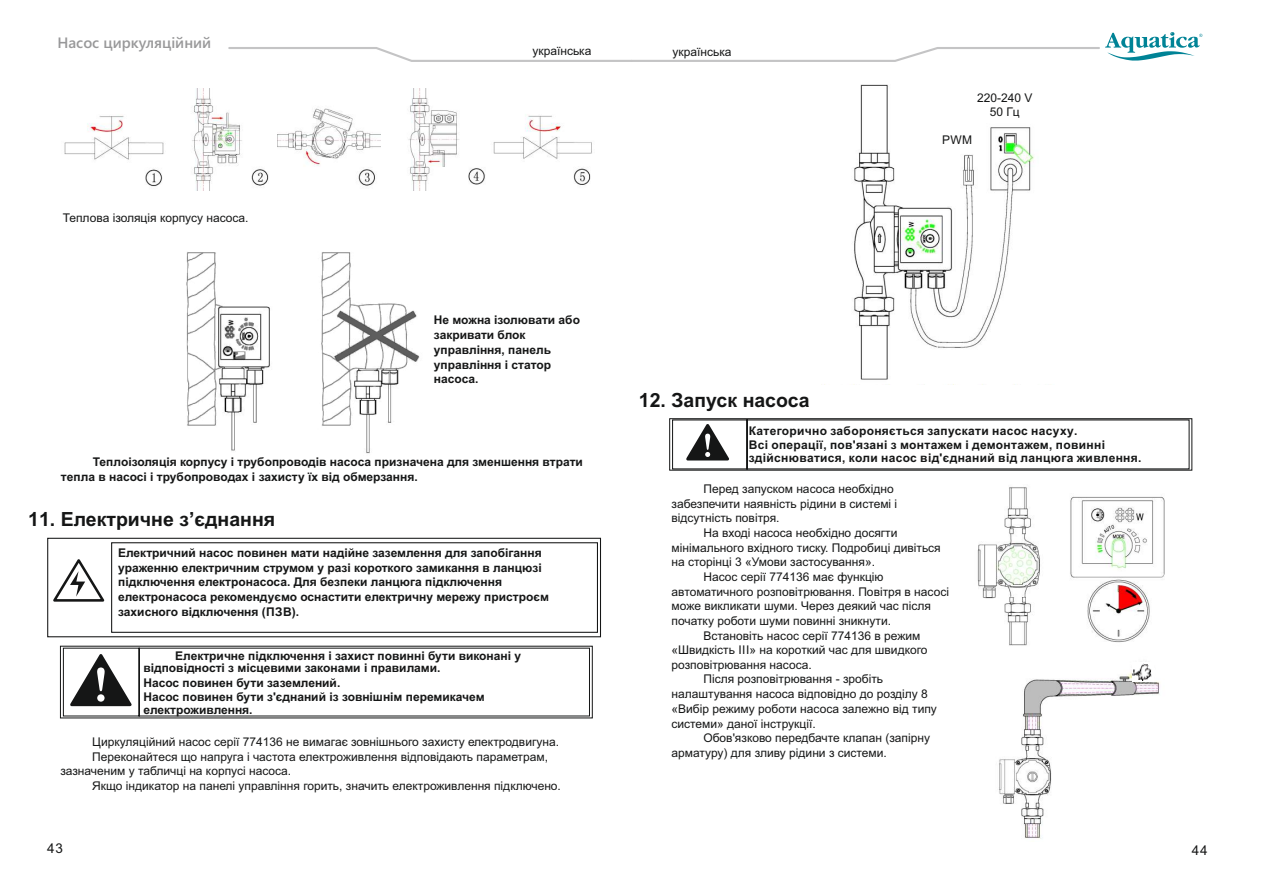
<style>
.page{position:relative;width:1263px;height:893px;background:#fff}
.page>*{position:absolute;margin:0;border:0;box-sizing:border-box;transform-origin:0 0}
.t1{font:700 19.5px "Arial";color:#151616}
.t2{font:600 15px "Segoe UI";color:#989899}
.t3{font:13.5px "Arial";color:#151616}
.t4{font:12px/14.7px "Arial";color:#151616;text-align:center}
.t5{font:700 12px/14.7px "Arial";color:#151616}
.t6{font:700 12px/13.4px "Arial";letter-spacing:.03em;color:#151616}
</style>
<div class="page">
<img style="left:824px;top:84px;width:210px;height:301px">
<img style="left:64px;top:116px;width:100px;height:71px">
<img style="left:192px;top:88px;width:77px;height:102px">
<img style="left:277px;top:108px;width:104px;height:78px">
<img style="left:408px;top:88px;width:77px;height:102px">
<img style="left:493px;top:115px;width:99px;height:70px">
<img style="left:186px;top:252px;width:234px;height:202px">
<svg style="left:47px;top:537px;width:554px;height:101px"></svg>
<svg style="left:669px;top:418px;width:523px;height:53px"></svg>
<svg style="left:60px;top:645px;width:533px;height:74px"></svg>
<img style="left:977px;top:487px;width:188px;height:159px">
<img style="left:999px;top:672px;width:161px;height:167px">
<img style="left:1132px;top:663px;width:22px;height:18px">
<svg style="left:228px;top:32px;width:974px;height:30px"></svg>
<p class="t2" style="left:57px;top:37px;width:155px">Насос циркуляційний</p>
<p class="t4" style="left:63px;top:212px;width:187px">Теплова ізоляція корпусу насоса.</p>
<p class="t4" style="left:532px;top:45px;width:60px">українська</p>
<p class="t4" style="left:672px;top:45px;width:60px">українська</p>
<p class="t5" style="left:434px;top:314px;width:148px">Не можна ізолювати або закривати блок управління, панель управління і статор насоса.</p>
<h1 class="t1" style="left:639px;top:393px;width:172px">12. Запуск насоса</h1>
<p class="t4" style="left:977px;top:92px;width:57px;line-height:13.4px">220-240 V<br>50 Гц</p>
<p class="t4" style="left:942px;top:133px;width:32px">PWM</p>
<p class="t5" style="left:61px;top:455px;width:523px;text-indent:32px">Теплоізоляція корпусу і трубопроводів насоса призначена для зменшення втрати тепла в насосі і трубопроводах і захисту їх від обмерзання.</p>
<h1 class="t1" style="left:28px;top:512px;width:248px">11. Електричне з’єднання</h1>
<p class="t5" style="left:118px;top:546px;width:432px">Електричний насос повинен мати надійне заземлення для запобігання ураженню електричним струмом у разі короткого замикання в ланцюзі підключення електронасоса. Для безпеки ланцюга підключення електронасоса рекомендуємо оснастити електричну мережу пристроєм захисного відключення (ПЗВ).</p>
<p class="t5" style="left:143px;top:650px;width:379px;line-height:12.5px;text-indent:32px">Електричне підключення і захист повинні бути виконані у відповідності з місцевими законами і правилами.</p>
<p class="t5" style="left:143px;top:676px;width:343px">Насос повинен бути заземлений.<br>Насос повинен бути з'єднаний із зовнішнім перемикачем</p>
<p class="t5" style="left:143px;top:703px;width:111px">електроживлення.</p>
<p class="t4" style="left:92px;top:736px;width:468px">Циркуляційний насос серії 774136 не вимагає зовнішнього захисту електродвигуна.</p>
<p class="t4" style="left:92px;top:750px;width:457px">Переконайтеся що напруга і частота електроживлення відповідають параметрам,</p>
<p class="t4" style="left:60px;top:765px;width:232px">зазначеним у табличці на корпусі насоса.</p>
<p class="t4" style="left:92px;top:779px;width:470px">Якщо індикатор на панелі управління горить, значить електроживлення підключено.</p>
<p class="t6" style="left:749px;top:426px;width:394px">Категорично забороняється запускати насос насуху.<br>Всі операції, пов'язані з монтажем і демонтажем, повинні здійснюватися, коли насос від'єднаний від ланцюга живлення.</p>
<p class="t4" style="left:671px;top:482px;width:227px;text-align:left;text-indent:32px">Перед запуском насоса необхідно забезпечити наявність рідини в системі і відсутність повітря.</p>
<p class="t4" style="left:703px;top:526px;width:195px">На вході насоса необхідно досягти</p>
<p class="t4" style="left:671px;top:541px;width:271px">мінімального вхідного тиску. Подробиці дивіться</p>
<p class="t4" style="left:671px;top:556px;width:205px">на сторінці 3 «Умови застосування».</p>
<p class="t4" style="left:703px;top:570px;width:182px">Насос серії 774136 має функцію</p>
<p class="t4" style="left:671px;top:585px;width:279px">автоматичного розповітрювання. Повітря в насосі</p>
<p class="t4" style="left:671px;top:600px;width:261px">може викликати шуми. Через деякий час після</p>
<p class="t4" style="left:671px;top:615px;width:221px">початку роботи шуми повинні зникнути.</p>
<p class="t4" style="left:703px;top:629px;width:218px">Встановіть насос серії 774136 в режим</p>
<p class="t4" style="left:671px;top:644px;width:257px">«Швидкість III» на короткий час для швидкого</p>
<p class="t4" style="left:671px;top:658px;width:142px">розповітрювання насоса.</p>
<p class="t4" style="left:703px;top:673px;width:181px">Після розповітрювання - зробіть</p>
<p class="t4" style="left:671px;top:687px;width:258px">налаштування насоса відповідно до розділу 8</p>
<p class="t4" style="left:671px;top:702px;width:267px">«Вибір режиму роботи насоса залежно від типу</p>
<p class="t4" style="left:671px;top:717px;width:146px">системи» даної інструкції.</p>
<p class="t4" style="left:703px;top:731px;width:228px">Обов'язково передбачте клапан (запірну</p>
<p class="t4" style="left:671px;top:746px;width:217px">арматуру) для зливу рідини з системи.</p>
<p class="t3" style="left:47px;top:843px;width:17px">43</p>
<p class="t3" style="left:1192px;top:845px;width:17px">44</p>
</div>
